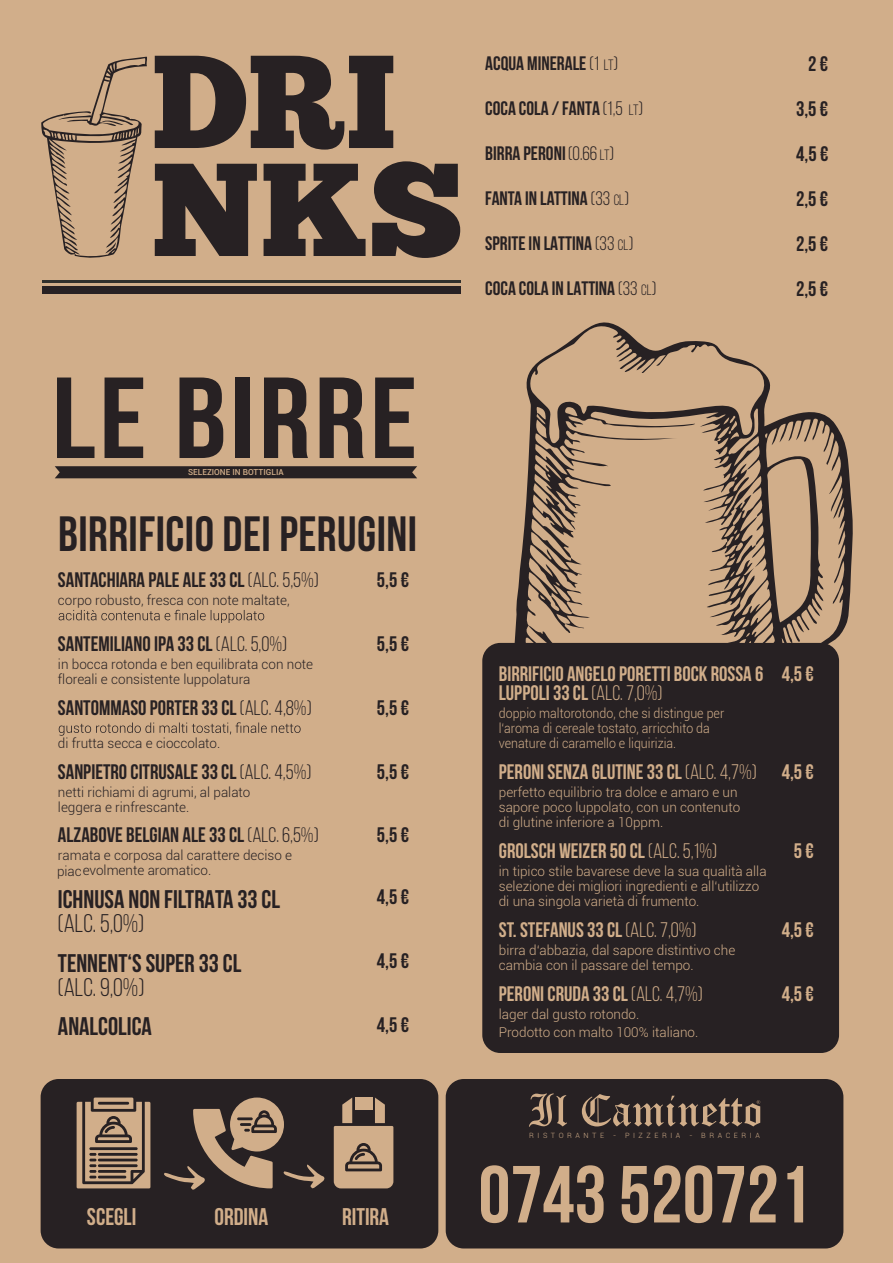
<style>
.page{position:relative;width:893px;height:1263px;background:#d1ae8a}
.page>*{position:absolute;margin:0;border:0;box-sizing:border-box;transform-origin:0 0}
.t1{font:132px/108px "Chunk Five";color:#272123}
.t2{font:700 115.05px "Bebas Neue";letter-spacing:.03em;color:#272123;scale:1.12 1}
.t3{font:700 80.7px "Bebas Neue";color:#d1ae8a}
.t4{font:700 49.5px "Bebas Neue";letter-spacing:.01em;color:#272123}
.t5{font:700 25.5px "Bebas Neue";color:#272123}
.t6{font:25.5px "Bebas Neue";color:#272123}
.t7{font:700 24.15px "Bebas Neue";color:#d1ae8a}
.t8{font:700 21px "Bebas Neue";color:#272123}
.t9{font:700 21px/19.5px "Bebas Neue";color:#d1ae8a}
.t10{font:700 19.5px "Bebas Neue";color:#272123}
.t11{font:300 13.5px/15px "Roboto";color:#d1ae8a}
.t12{font:300 13.5px/15px "Roboto";color:#272123}
.t13{font:300 13.5px/15px "Roboto";color:#d1ae8a;scale:.92 1}
.t14{font:500 8.25px "Roboto";color:#d1ae8a}
.t15{font:300 7.2px "Roboto";letter-spacing:.49em;color:#d1ae8a}
.s1{font-weight:400}
.s2{font-weight:400;font-size:15px}
</style>
<div class="page">
<svg style="left:55px;top:466px;width:362px;height:12px;background:#2c2526"></svg>
<svg style="left:59px;top:610px;width:205px;height:13px"></svg>
<svg style="left:59px;top:722px;width:242px;height:14px"></svg>
<svg style="left:41px;top:57px;width:106px;height:201px"></svg>
<div style="left:42px;top:286px;width:419px;height:7px;background:#272123"></div>
<hr style="left:42px;top:280px;width:419px;height:3px;background:#31302c">
<svg style="left:512px;top:322px;width:341px;height:444px"></svg>
<div style="left:482px;top:643px;width:357px;height:410px;background:#272123;border-radius:18px"></div>
<div style="left:41px;top:1079px;width:397px;height:169px;background:#272123;border-radius:18px"></div>
<div style="left:446px;top:1079px;width:397px;height:169px;background:#272123;border-radius:18px"></div>
<svg style="left:334px;top:1097px;width:59px;height:91px"></svg>
<svg style="left:77px;top:1097px;width:73px;height:91px"></svg>
<svg style="left:164px;top:1097px;width:161px;height:93px"></svg>
<svg style="left:529px;top:1093px;width:38px;height:34px"></svg>
<svg style="left:582px;top:1094px;width:178px;height:32px"></svg>
<h1 class="t1" style="left:151px;top:53px;width:314px">DRI<br>NKS</h1>
<h3 class="t10" style="left:485px;top:53px;width:134px">ACQUA MINERALE <span class="s1">(1</span> <span class="s2">LT</span><span class="s1">)</span></h3>
<h3 class="t8" style="left:808px;top:52px;width:21px">2 €</h3>
<h3 class="t10" style="left:485px;top:98px;width:159px">COCA COLA / FANTA <span class="s1">(1,5</span> <span class="s2">LT</span><span class="s1">)</span></h3>
<h3 class="t8" style="left:796px;top:97px;width:34px">3,5 €</h3>
<h3 class="t10" style="left:485px;top:142px;width:130px">BIRRA PERONI <span class="s1">(0.66</span> <span class="s2">LT</span><span class="s1">)</span></h3>
<h3 class="t8" style="left:796px;top:142px;width:34px">4,5 €</h3>
<h3 class="t10" style="left:485px;top:187px;width:145px">FANTA IN LATTINA <span class="s1">(33</span> <span class="s2">CL</span><span class="s1">)</span></h3>
<h3 class="t8" style="left:796px;top:187px;width:34px">2,5 €</h3>
<h3 class="t10" style="left:485px;top:232px;width:149px">SPRITE IN LATTINA <span class="s1">(33</span> <span class="s2">CL</span><span class="s1">)</span></h3>
<h3 class="t8" style="left:796px;top:232px;width:34px">2,5 €</h3>
<h3 class="t10" style="left:485px;top:277px;width:173px">COCA COLA IN LATTINA <span class="s1">(33</span> <span class="s2">CL</span><span class="s1">)</span></h3>
<h3 class="t8" style="left:796px;top:277px;width:34px">2,5 €</h3>
<h2 class="t2" style="left:52px;top:355px;width:328px">LE BIRRE</h2>
<p class="t14" style="left:188px;top:466px;width:97px">SELEZIONE IN BOTTIGLIA</p>
<h3 class="t4" style="left:58px;top:506px;width:361px">BIRRIFICIO DEI PERUGINI</h3>
<h3 class="t8" style="left:58px;top:568px;width:262px">SANTACHIARA PALE ALE 33 CL <span class="s1">(ALC. 5,5%)</span></h3>
<p class="t12" style="left:58px;top:592px;width:233px">corpo robusto, fresca con note maltate,</p>
<h3 class="t8" style="left:58px;top:632px;width:231px">SANTEMILIANO IPA 33 CL <span class="s1">(ALC. 5,0%)</span></h3>
<p class="t12" style="left:58px;top:656px;width:257px">in bocca rotonda e ben equilibrata con note floreali e consistente luppolatura</p>
<h3 class="t8" style="left:58px;top:696px;width:255px">SANTOMMASO PORTER 33 CL <span class="s1">(ALC. 4,8%)</span></h3>
<p class="t12" style="left:58px;top:735px;width:164px">di frutta secca e cioccolato.</p>
<h3 class="t8" style="left:58px;top:760px;width:255px">SANPIETRO CITRUSALE 33 CL <span class="s1">(ALC. 4,5%)</span></h3>
<p class="t12" style="left:58px;top:784px;width:194px">netti richiami di agrumi, al palato leggera e rinfrescante.</p>
<h3 class="t8" style="left:58px;top:823px;width:262px">ALZABOVE BELGIAN ALE 33 CL <span class="s1">(ALC. 6,5%)</span></h3>
<p class="t12" style="left:57px;top:848px;width:237px">ramata e corposa dal carattere deciso e piacevolmente aromatico.</p>
<h3 class="t5" style="left:58px;top:885px;width:224px">ICHNUSA NON FILTRATA 33 CL</h3>
<h3 class="t6" style="left:58px;top:909px;width:88px">(ALC. 5,0%)</h3>
<h3 class="t5" style="left:58px;top:949px;width:185px">TENNENT‘S SUPER 33 CL</h3>
<h3 class="t6" style="left:58px;top:973px;width:88px">(ALC. 9,0%)</h3>
<h3 class="t8" style="left:377px;top:568px;width:34px">5,5 €</h3>
<h3 class="t8" style="left:377px;top:632px;width:34px">5,5 €</h3>
<h3 class="t8" style="left:377px;top:696px;width:34px">5,5 €</h3>
<h3 class="t8" style="left:377px;top:760px;width:34px">5,5 €</h3>
<h3 class="t8" style="left:377px;top:823px;width:34px">5,5 €</h3>
<h3 class="t8" style="left:377px;top:885px;width:34px">4,5 €</h3>
<h3 class="t8" style="left:377px;top:949px;width:34px">4,5 €</h3>
<h3 class="t5" style="left:58px;top:1012px;width:95px">ANALCOLICA</h3>
<h3 class="t8" style="left:377px;top:1013px;width:34px">4,5 €</h3>
<h3 class="t7" style="left:87px;top:1203px;width:51px">SCEGLI</h3>
<h3 class="t7" style="left:215px;top:1203px;width:55px">ORDINA</h3>
<h3 class="t7" style="left:342px;top:1203px;width:48px">RITIRA</h3>
<h3 class="t9" style="left:499px;top:663px;width:266px">BIRRIFICIO ANGELO PORETTI BOCK ROSSA 6<br>LUPPOLI 33 CL <span class="s1">(ALC. 7,0%)</span></h3>
<p class="t13" style="left:499px;top:705px;width:246px">doppio maltorotondo, che si distingue per l‘aroma di cereale tostato, arricchito da venature di caramello e liquirizia.</p>
<h3 class="t9" style="left:499px;top:762px;width:259px">PERONI SENZA GLUTINE 33 CL <span class="s1">(ALC. 4,7%)</span></h3>
<p class="t11" style="left:499px;top:785px;width:243px">perfetto equilibrio tra dolce e amaro e un sapore poco luppolato, con un contenuto di glutine inferiore a 10ppm.</p>
<h3 class="t9" style="left:499px;top:841px;width:220px">GROLSCH WEIZER 50 CL <span class="s1">(ALC. 5,1%)</span></h3>
<p class="t11" style="left:499px;top:863px;width:269px">in tipico stile bavarese deve la sua qualità alla selezione dei migliori ingredienti e all‘utilizzo di una singola varietà di frumento.</p>
<h3 class="t9" style="left:499px;top:920px;width:199px">ST. STEFANUS 33 CL <span class="s1">(ALC. 7,0%)</span></h3>
<p class="t11" style="left:499px;top:943px;width:238px">birra d‘abbazia, dal sapore distintivo che cambia con il passare del tempo.</p>
<h3 class="t9" style="left:499px;top:984px;width:205px">PERONI CRUDA 33 CL <span class="s1">(ALC. 4,7%)</span></h3>
<p class="t11" style="left:499px;top:1005px;width:201px;line-height:18px">lager dal gusto rotondo.<br>Prodotto con malto 100% italiano.</p>
<h3 class="t9" style="left:782px;top:663px;width:34px">4,5 €</h3>
<h3 class="t9" style="left:782px;top:762px;width:34px">4,5 €</h3>
<h3 class="t9" style="left:794px;top:841px;width:21px">5 €</h3>
<h3 class="t9" style="left:782px;top:920px;width:34px">4,5 €</h3>
<h3 class="t9" style="left:782px;top:984px;width:34px">4,5 €</h3>
<p class="t15" style="left:529px;top:1130px;width:232px">RISTORANTE - PIZZERIA - BRACERIA</p>
<h3 class="t3" style="left:478px;top:1150px;width:334px">0743 520721</h3>
</div>
